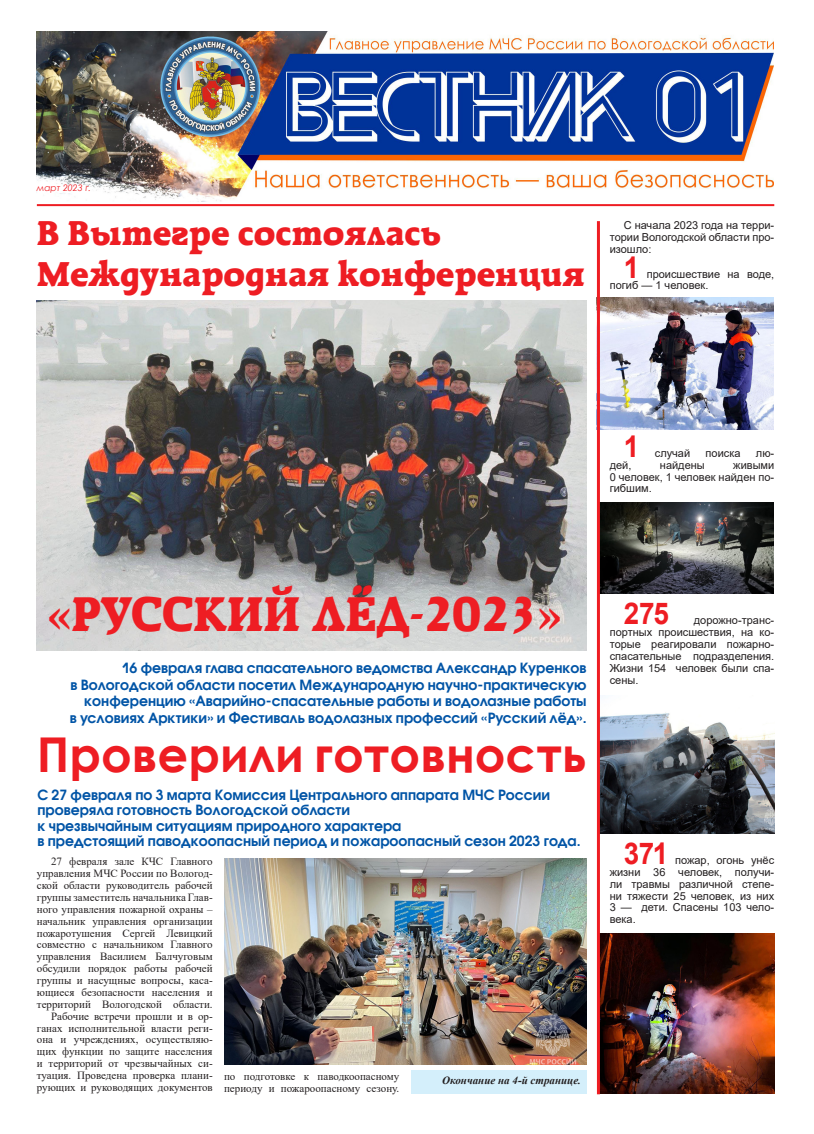
<style>
.page{position:relative;width:814px;height:1134px;background:#fff}
.page>*{position:absolute;margin:0;border:0;box-sizing:border-box;transform-origin:0 0}
.t1{font:700 48px "Century Gothic";color:#ee1d23}
.Default{font:48px "Ralenta C";color:#ee1d23}
.Default-2{font:34px "Ralenta C";color:#ee1d23}
.t2{font:700 30px "Arial";letter-spacing:-.035em;color:#ee1d23;scale:.93 1}
.Default-3{font:700 14px/15.1px "Avant Garde Gothic C";color:#0154a6}
.t3{font:11px/11.9px "Times New Roman";color:#231f20;text-align:justify}
.t4{font:11px/11.9px "Arial";color:#231f20;text-align:justify}
.t5{font:italic 700 11px "Times New Roman";color:#231f20}
.Default-4{font:italic 9px "Century Gothic";color:#ee1d23}
</style>
<div class="page">
<img style="left:37px;top:300px;width:549px;height:350px">
<img style="left:600px;top:712px;width:174px;height:122px">
<img style="left:600px;top:933px;width:174px;height:161px">
<img style="left:600px;top:502px;width:173px;height:91px">
<img style="left:600px;top:298px;width:173px;height:132px">
<img style="left:37px;top:31px;width:736px;height:170px">
<hr style="left:37px;top:204px;width:737px;height:2px;background:#ee1d23">
<hr style="left:597px;top:221px;width:3px;height:873px;background:#ee1d23">
<div style="left:411px;top:1070px;width:175px;height:24px;background:#d4effb"></div>
<img style="left:224px;top:858px;width:362px;height:206px">
<p class="Default-4" style="left:37px;top:182px;width:56px">март 2023 г.</p>
<p class="Default-2" style="left:37px;top:212px;width:406px">В Вытегре состоялась</p>
<p class="Default-2" style="left:37px;top:253px;width:549px">Международная конференция</p>
<p class="t4" style="left:609px;top:219px;width:166px;text-indent:14px">С начала 2023 года на терри&shy;тории Вологодской области про&shy;изошло:</p>
<p class="t2" style="left:624px;top:246px;width:18px">1</p>
<p class="t4" style="left:609px;top:268px;width:166px;text-indent:37px">происшествие на воде, погиб — 1 человек.</p>
<p class="t2" style="left:624px;top:425px;width:18px">1</p>
<p class="t4" style="left:654px;top:447px;width:37px">случай</p>
<p class="t4" style="left:705px;top:447px;width:36px">поиска</p>
<p class="t4" style="left:756px;top:447px;width:20px">лю-</p>
<p class="t4" style="left:609px;top:459px;width:23px">дей,</p>
<p class="t4" style="left:660px;top:459px;width:46px">найдены</p>
<p class="t4" style="left:609px;top:459px;width:166px;text-indent:123px">живыми 0 человек, 1 человек найден по&shy;гибшим.</p>
<p class="Default" style="left:47px;top:585px;width:515px">«РУССКИЙ ЛЁД-2023»</p>
<p class="Default-3" style="left:70px;top:659px;width:518px;line-height:16.8px;text-align:right">16 февраля глава спасательного ведомства Александр Куренков<br>в Вологодской области посетил Международную научно-практическую конференцию «Аварийно-спасательные работы и водолазные работы<br>в условиях Арктики» и Фестиваль водолазных профессий «Русский лёд».</p>
<p class="t1" style="left:37px;top:718px;width:551px">Проверили готовность</p>
<p class="Default-3" style="left:37px;top:787px;width:544px">С 27 февраля по 3 марта Комиссия Центрального аппарата МЧС России проверяла готовность Вологодской области<br>к чрезвычайным ситуациям природного характера<br>в предстоящий паводкоопасный период и пожароопасный сезон 2023 года.</p>
<p class="t3" style="left:37px;top:855px;width:177px;text-indent:14px">27 февраля зале КЧС Главного управления МЧС России по Вологод&shy;ской области руководитель рабочей группы заместитель начальника Глав&shy;ного управления пожарной охраны – начальник управления организации пожаротушения Сергей Левицкий совместно с начальником Главного управления Василием Балчуговым обсудили порядок работы рабочей группы и насущные вопросы, каса&shy;ющиеся безопасности населения и территорий Вологодской области.</p>
<p class="t3" style="left:37px;top:1010px;width:177px;text-indent:14px">Рабочие встречи прошли и в ор&shy;ганах исполнительной власти реги&shy;она и учреждениях, осуществляю&shy;щих функции по защите населения и территорий от чрезвычайных си&shy;туация. Проведена проверка плани&shy;рующих и руководящих документов</p>
<p class="t3" style="left:224px;top:1070px;width:177px">по подготовке к паводкоопасному периоду и пожароопасному сезону.</p>
<p class="t5" style="left:442px;top:1073px;width:140px">Окончание на 4-й странице.</p>
<p class="t2" style="left:624px;top:592px;width:50px">275</p>
<p class="t4" style="left:609px;top:614px;width:166px;text-indent:84px">дорожно-транс&shy;портных происшествия, на ко&shy;торые реагировали пожарно&shy;спасательные подразделения.<br>Жизни 154 человек были спа&shy;сены.</p>
<p class="t2" style="left:624px;top:832px;width:49px">371</p>
<p class="t4" style="left:609px;top:854px;width:166px;text-indent:65px">пожар, огонь унёс жизни 36 человек, получи&shy;ли травмы различной степе&shy;ни тяжести 25 человек, из них 3 — дети. Спасены 103 чело&shy;века.</p>
</div>
